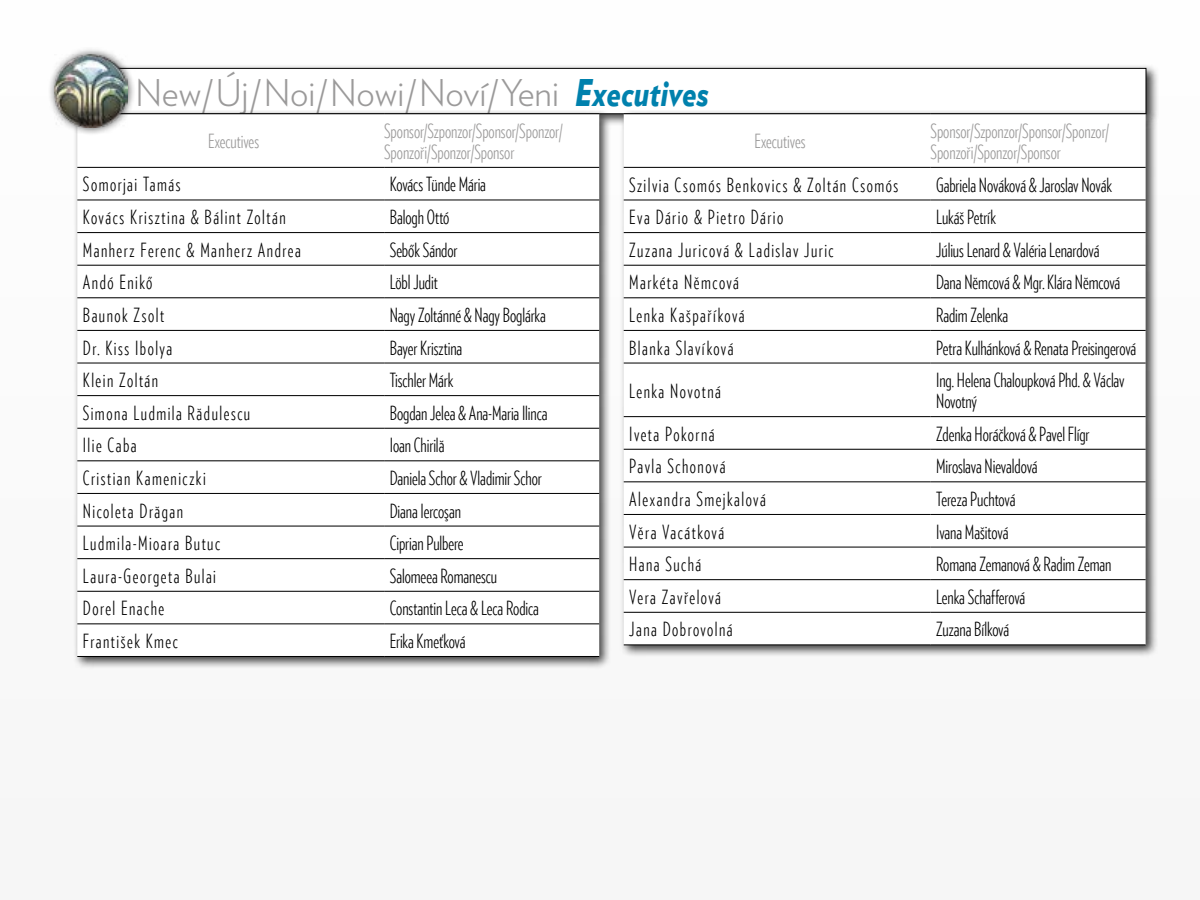
<style>
.page{position:relative;width:1200px;height:900px;background:#f6f6f6}
.page>*{position:absolute;margin:0;border:0;box-sizing:border-box;transform-origin:0 0}
.t1{font:300 36.75px "Verlag";letter-spacing:-.005em;color:#9b9a9a}
.t2{font:300 19.5px/21px "Verlag Compressed";color:#000}
.t3{font:300 19.5px "Verlag Compressed";letter-spacing:.075em;color:#000}
.t4{font:300 19.5px/21px "Verlag Compressed";letter-spacing:-.005em;color:#9b9a9a}
.t5{font:300 19.5px "Verlag Compressed";letter-spacing:.08em;color:#000}
.s1{font-weight:900;font-style:italic;color:#0081ad}
</style>
<div class="page">
<div style="left:73px;top:64px;width:1086px;height:62px;background:#000;opacity:.75"></div>
<div style="left:77px;top:68px;width:1069px;height:46px;background:#fff"></div>
<div style="left:77px;top:68px;width:1069px;height:46px;border:1px solid #000"></div>
<div style="left:74px;top:110px;width:1084px;height:559px;background:#000;opacity:.75"></div>
<div style="left:77px;top:115px;width:522px;height:52px;background:#fff"></div>
<div style="left:77px;top:168px;width:522px;height:488px;background:#fff"></div>
<div style="left:77px;top:201px;width:522px;height:423px;background:#fff"></div>
<hr style="left:77px;top:114px;width:307px;height:1px;background:#000">
<hr style="left:384px;top:114px;width:215px;height:1px;background:#000">
<hr style="left:77px;top:200px;width:307px;height:1px;background:#000">
<hr style="left:384px;top:200px;width:215px;height:1px;background:#000">
<hr style="left:77px;top:232px;width:307px;height:1px;background:#000">
<hr style="left:384px;top:232px;width:215px;height:1px;background:#000">
<hr style="left:77px;top:265px;width:307px;height:1px;background:#000">
<hr style="left:384px;top:265px;width:215px;height:1px;background:#000">
<hr style="left:77px;top:298px;width:307px;height:1px;background:#000">
<hr style="left:384px;top:298px;width:215px;height:1px;background:#000">
<hr style="left:77px;top:330px;width:307px;height:1px;background:#000">
<hr style="left:384px;top:330px;width:215px;height:1px;background:#000">
<hr style="left:77px;top:363px;width:307px;height:1px;background:#000">
<hr style="left:384px;top:363px;width:215px;height:1px;background:#000">
<hr style="left:77px;top:395px;width:307px;height:1px;background:#000">
<hr style="left:384px;top:395px;width:215px;height:1px;background:#000">
<hr style="left:77px;top:428px;width:307px;height:1px;background:#000">
<hr style="left:384px;top:428px;width:215px;height:1px;background:#000">
<hr style="left:77px;top:461px;width:307px;height:1px;background:#000">
<hr style="left:384px;top:461px;width:215px;height:1px;background:#000">
<hr style="left:77px;top:493px;width:307px;height:1px;background:#000">
<hr style="left:384px;top:493px;width:215px;height:1px;background:#000">
<hr style="left:77px;top:526px;width:307px;height:1px;background:#000">
<hr style="left:384px;top:526px;width:215px;height:1px;background:#000">
<hr style="left:77px;top:558px;width:307px;height:1px;background:#000">
<hr style="left:384px;top:558px;width:215px;height:1px;background:#000">
<hr style="left:77px;top:591px;width:307px;height:1px;background:#000">
<hr style="left:384px;top:591px;width:215px;height:1px;background:#000">
<hr style="left:77px;top:624px;width:307px;height:1px;background:#000">
<hr style="left:384px;top:624px;width:215px;height:1px;background:#000">
<hr style="left:77px;top:656px;width:307px;height:1px;background:#000">
<hr style="left:384px;top:656px;width:215px;height:1px;background:#000">
<hr style="left:77px;top:167px;width:307px;height:1px;background:#000">
<hr style="left:384px;top:167px;width:215px;height:1px;background:#000">
<div style="left:624px;top:115px;width:522px;height:52px;background:#fff"></div>
<div style="left:624px;top:168px;width:522px;height:32px;background:#fff"></div>
<div style="left:624px;top:201px;width:522px;height:444px;background:#fff"></div>
<hr style="left:624px;top:114px;width:307px;height:1px;background:#000">
<hr style="left:931px;top:114px;width:215px;height:1px;background:#000">
<hr style="left:624px;top:200px;width:307px;height:1px;background:#000">
<hr style="left:931px;top:200px;width:215px;height:1px;background:#000">
<hr style="left:624px;top:232px;width:307px;height:1px;background:#000">
<hr style="left:931px;top:232px;width:215px;height:1px;background:#000">
<hr style="left:624px;top:265px;width:307px;height:1px;background:#000">
<hr style="left:931px;top:265px;width:215px;height:1px;background:#000">
<hr style="left:624px;top:298px;width:307px;height:1px;background:#000">
<hr style="left:931px;top:298px;width:215px;height:1px;background:#000">
<hr style="left:624px;top:330px;width:307px;height:1px;background:#000">
<hr style="left:931px;top:330px;width:215px;height:1px;background:#000">
<hr style="left:624px;top:363px;width:307px;height:1px;background:#000">
<hr style="left:931px;top:363px;width:215px;height:1px;background:#000">
<hr style="left:624px;top:416px;width:307px;height:1px;background:#000">
<hr style="left:931px;top:416px;width:215px;height:1px;background:#000">
<hr style="left:624px;top:449px;width:307px;height:1px;background:#000">
<hr style="left:931px;top:449px;width:215px;height:1px;background:#000">
<hr style="left:624px;top:482px;width:307px;height:1px;background:#000">
<hr style="left:931px;top:482px;width:215px;height:1px;background:#000">
<hr style="left:624px;top:514px;width:307px;height:1px;background:#000">
<hr style="left:931px;top:514px;width:215px;height:1px;background:#000">
<hr style="left:624px;top:547px;width:307px;height:1px;background:#000">
<hr style="left:931px;top:547px;width:215px;height:1px;background:#000">
<hr style="left:624px;top:579px;width:307px;height:1px;background:#000">
<hr style="left:931px;top:579px;width:215px;height:1px;background:#000">
<hr style="left:624px;top:612px;width:307px;height:1px;background:#000">
<hr style="left:931px;top:612px;width:215px;height:1px;background:#000">
<hr style="left:624px;top:645px;width:307px;height:1px;background:#000">
<hr style="left:931px;top:645px;width:215px;height:1px;background:#000">
<hr style="left:624px;top:167px;width:307px;height:1px;background:#000">
<hr style="left:931px;top:167px;width:215px;height:1px;background:#000">
<div style="left:47px;top:47px;width:89px;height:89px;background:#000;opacity:.75"></div>
<img style="left:54px;top:54px;width:73px;height:73px">
<h1 class="t1" style="left:136px;top:66px;width:575px">New/Új/Noi/Nowi/Noví/Yeni <span class="s1">Executives</span></h1>
<p class="t4" style="left:208px;top:130px;width:53px">Executives</p>
<p class="t4" style="left:384px;top:120px;width:180px">Sponsor/Szponzor/Sponsor/Sponzor/<br>Sponzoři/Sponzor/Sponsor</p>
<p class="t3" style="left:83px;top:172px;width:99px">Somorjai Tamás</p>
<p class="t2" style="left:390px;top:173px;width:98px">Kovács Tünde Mária</p>
<p class="t3" style="left:83px;top:205px;width:204px">Kovács Krisztina &amp; Bálint Zoltán</p>
<p class="t2" style="left:390px;top:206px;width:61px">Balogh Ottó</p>
<p class="t3" style="left:83px;top:237px;width:220px">Manherz Ferenc &amp; Manherz Andrea</p>
<p class="t2" style="left:390px;top:239px;width:69px">Sebők Sándor</p>
<p class="t3" style="left:83px;top:270px;width:71px">Andó Enikő</p>
<p class="t2" style="left:390px;top:271px;width:50px">Löbl Judit</p>
<p class="t3" style="left:83px;top:302px;width:83px">Baunok Zsolt</p>
<p class="t2" style="left:390px;top:304px;width:158px">Nagy Zoltánné &amp; Nagy Boglárka</p>
<p class="t3" style="left:83px;top:335px;width:91px">Dr. Kiss Ibolya</p>
<p class="t2" style="left:390px;top:337px;width:74px">Bayer Krisztina</p>
<p class="t3" style="left:83px;top:368px;width:77px">Klein Zoltán</p>
<p class="t2" style="left:390px;top:369px;width:65px">Tischler Márk</p>
<p class="t3" style="left:83px;top:400px;width:169px">Simona Ludmila Rădulescu</p>
<p class="t2" style="left:390px;top:402px;width:159px">Bogdan Jelea &amp; Ana-Maria Ilinca</p>
<p class="t3" style="left:83px;top:433px;width:55px">Ilie Caba</p>
<p class="t2" style="left:390px;top:434px;width:56px">Ioan Chirilă</p>
<p class="t3" style="left:83px;top:465px;width:124px">Cristian Kameniczki</p>
<p class="t2" style="left:390px;top:467px;width:154px">Daniela Schor &amp; Vladimir Schor</p>
<p class="t3" style="left:83px;top:498px;width:102px">Nicoleta Drăgan</p>
<p class="t2" style="left:390px;top:500px;width:73px">Diana Iercoşan</p>
<p class="t3" style="left:83px;top:531px;width:139px">Ludmila-Mioara Butuc</p>
<p class="t2" style="left:390px;top:532px;width:75px">Ciprian Pulbere</p>
<p class="t3" style="left:83px;top:563px;width:135px">Laura-Georgeta Bulai</p>
<p class="t2" style="left:390px;top:565px;width:109px">Salomeea Romanescu</p>
<p class="t3" style="left:83px;top:596px;width:83px">Dorel Enache</p>
<p class="t2" style="left:390px;top:597px;width:151px">Constantin Leca &amp; Leca Rodica</p>
<p class="t5" style="left:83px;top:628px;width:97px">František Kmec</p>
<p class="t2" style="left:390px;top:630px;width:77px">Erika Kmeťková</p>
<p class="t4" style="left:754px;top:130px;width:53px">Executives</p>
<p class="t4" style="left:931px;top:120px;width:180px">Sponsor/Szponzor/Sponsor/Sponzor/<br>Sponzoři/Sponzor/Sponsor</p>
<p class="t3" style="left:629px;top:172px;width:271px">Szilvia Csomós Benkovics &amp; Zoltán Csomós</p>
<p class="t2" style="left:936px;top:174px;width:177px">Gabriela Nováková &amp; Jaroslav Novák</p>
<p class="t3" style="left:629px;top:205px;width:155px">Eva Dário &amp; Pietro Dário</p>
<p class="t2" style="left:936px;top:206px;width:61px">Lukáš Petrík</p>
<p class="t3" style="left:629px;top:237px;width:206px">Zuzana Juricová &amp; Ladislav Juric</p>
<p class="t2" style="left:936px;top:239px;width:165px">Július Lenard &amp; Valéria Lenardová</p>
<p class="t3" style="left:629px;top:270px;width:111px">Markéta Němcová</p>
<p class="t2" style="left:936px;top:271px;width:186px">Dana Nĕmcová &amp; Mgr. Klára Nĕmcová</p>
<p class="t3" style="left:629px;top:302px;width:117px">Lenka Kašpaříková</p>
<p class="t2" style="left:936px;top:304px;width:74px">Radim Zelenka</p>
<p class="t3" style="left:629px;top:335px;width:106px">Blanka Slavíková</p>
<p class="t2" style="left:936px;top:337px;width:202px">Petra Kulhánková &amp; Renata Preisingerová</p>
<p class="t3" style="left:629px;top:378px;width:93px">Lenka Novotná</p>
<p class="t2" style="left:936px;top:369px;width:190px">Ing. Helena Chaloupková Phd. &amp; Václav<br>Novotný</p>
<p class="t3" style="left:629px;top:421px;width:87px">Iveta Pokorná</p>
<p class="t2" style="left:936px;top:423px;width:155px">Zdenka Horáčková &amp; Pavel Flígr</p>
<p class="t3" style="left:629px;top:454px;width:98px">Pavla Schonová</p>
<p class="t2" style="left:936px;top:455px;width:103px">Miroslava Nievaldová</p>
<p class="t3" style="left:629px;top:486px;width:138px">Alexandra Smejkalová</p>
<p class="t2" style="left:936px;top:488px;width:81px">Tereza Puchtová</p>
<p class="t3" style="left:629px;top:519px;width:96px">Věra Vacátková</p>
<p class="t2" style="left:936px;top:521px;width:74px">Ivana Mašitová</p>
<p class="t3" style="left:629px;top:552px;width:74px">Hana Suchá</p>
<p class="t2" style="left:936px;top:553px;width:177px">Romana Zemanová &amp; Radim Zeman</p>
<p class="t3" style="left:629px;top:584px;width:93px">Vera Zavřelová</p>
<p class="t2" style="left:936px;top:586px;width:91px">Lenka Schafferová</p>
<p class="t3" style="left:629px;top:617px;width:105px">Jana Dobrovolná</p>
<p class="t2" style="left:936px;top:618px;width:75px">Zuzana Bílková</p>
</div>
